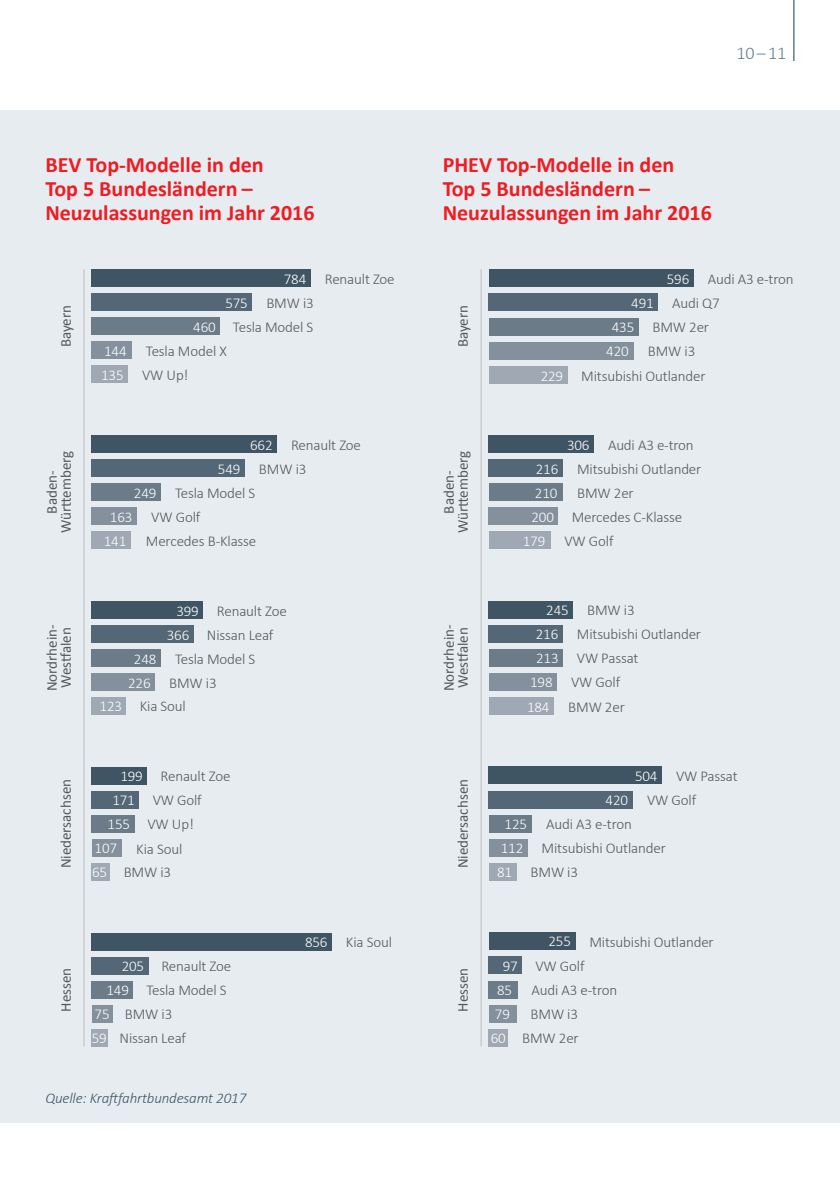
<style>
.page{position:relative;width:840px;height:1191px;background:#fff}
.page>*{position:absolute;margin:0;border:0;box-sizing:border-box;transform-origin:0 0}
.t1{font:700 22px/24px "Calibri";color:#ee1d23}
.t2{font:300 18px "Calibri";color:#617d90}
.t3{font:300 15px/24px "Calibri";letter-spacing:-.01em;color:#57585a}
.t4{font:15px/14px "Calibri";color:#57585a;text-align:center}
.t5{font:300 15px "Calibri";letter-spacing:-.01em;color:#fff}
.t6{font:italic 300 15px "Calibri";letter-spacing:-.01em;color:#3f5564}
.s1{color:#fff}
</style>
<div class="page">
<div style="left:0;top:111px;width:839px;height:1012px;background:#e6ecf0"></div>
<hr style="left:792px;top:0;width:2px;height:61px;background:#617d90">
<hr style="left:83px;top:269px;width:1px;height:777px;background:#bcbdc0">
<hr style="left:480px;top:269px;width:1px;height:777px;background:#bcbdc0">
<div style="left:91px;top:269px;width:219px;height:18px;background:#3f5564"></div>
<div style="left:91px;top:293px;width:161px;height:18px;background:#546776"></div>
<div style="left:91px;top:317px;width:129px;height:18px;background:#6b7b88"></div>
<div style="left:91px;top:341px;width:41px;height:18px;background:#84919c"></div>
<div style="left:91px;top:365px;width:37px;height:18px;background:#9fa8b3"></div>
<div style="left:92px;top:531px;width:39px;height:17px;background:#9fa8b3"></div>
<div style="left:92px;top:507px;width:45px;height:17px;background:#84919c"></div>
<div style="left:91px;top:435px;width:186px;height:17px;background:#3f5564"></div>
<div style="left:91px;top:459px;width:154px;height:17px;background:#546776"></div>
<div style="left:92px;top:483px;width:69px;height:17px;background:#6b7b88"></div>
<div style="left:92px;top:697px;width:34px;height:17px;background:#9fa8b3"></div>
<div style="left:91px;top:625px;width:102px;height:17px;background:#546776"></div>
<div style="left:91px;top:601px;width:112px;height:17px;background:#3f5564"></div>
<div style="left:92px;top:673px;width:62px;height:17px;background:#84919c"></div>
<div style="left:92px;top:649px;width:69px;height:17px;background:#6b7b88"></div>
<div style="left:92px;top:815px;width:43px;height:17px;background:#6b7b88"></div>
<div style="left:91px;top:791px;width:48px;height:17px;background:#546776"></div>
<div style="left:92px;top:839px;width:29px;height:17px;background:#84919c"></div>
<div style="left:91px;top:767px;width:56px;height:17px;background:#3f5564"></div>
<div style="left:92px;top:863px;width:18px;height:17px;background:#9fa8b3"></div>
<div style="left:91px;top:933px;width:240px;height:17px;background:#3f5564"></div>
<div style="left:92px;top:1029px;width:16px;height:17px;background:#9fa8b3"></div>
<div style="left:92px;top:981px;width:41px;height:17px;background:#6b7b88"></div>
<div style="left:91px;top:957px;width:58px;height:17px;background:#546776"></div>
<div style="left:92px;top:1005px;width:20px;height:17px;background:#84919c"></div>
<div style="left:488px;top:342px;width:144px;height:17px;background:#84919c"></div>
<div style="left:488px;top:318px;width:150px;height:17px;background:#6b7b88"></div>
<div style="left:488px;top:294px;width:169px;height:17px;background:#546776"></div>
<div style="left:488px;top:269px;width:205px;height:18px;background:#3f5564"></div>
<div style="left:488px;top:366px;width:79px;height:17px;background:#9fa8b3"></div>
<div style="left:488px;top:531px;width:62px;height:18px;background:#9fa8b3"></div>
<div style="left:488px;top:483px;width:74px;height:18px;background:#6b7b88"></div>
<div style="left:488px;top:435px;width:105px;height:17px;background:#3f5564"></div>
<div style="left:488px;top:459px;width:74px;height:18px;background:#546776"></div>
<div style="left:488px;top:507px;width:69px;height:18px;background:#84919c"></div>
<div style="left:488px;top:697px;width:65px;height:17px;background:#9fa8b3"></div>
<div style="left:488px;top:649px;width:74px;height:17px;background:#6b7b88"></div>
<div style="left:488px;top:601px;width:84px;height:17px;background:#3f5564"></div>
<div style="left:488px;top:625px;width:74px;height:17px;background:#546776"></div>
<div style="left:488px;top:673px;width:68px;height:17px;background:#84919c"></div>
<div style="left:488px;top:863px;width:28px;height:17px;background:#9fa8b3"></div>
<div style="left:488px;top:815px;width:43px;height:17px;background:#6b7b88"></div>
<div style="left:488px;top:766px;width:173px;height:18px;background:#3f5564"></div>
<div style="left:488px;top:791px;width:144px;height:17px;background:#546776"></div>
<div style="left:488px;top:839px;width:39px;height:17px;background:#84919c"></div>
<div style="left:488px;top:1029px;width:19px;height:17px;background:#9fa8b3"></div>
<div style="left:488px;top:980px;width:29px;height:18px;background:#6b7b88"></div>
<div style="left:488px;top:1005px;width:28px;height:17px;background:#84919c"></div>
<div style="left:488px;top:932px;width:87px;height:18px;background:#3f5564"></div>
<div style="left:488px;top:956px;width:33px;height:18px;background:#546776"></div>
<p class="t2" style="left:736px;top:42px;width:51px">10–11</p>
<h1 class="t1" style="left:45px;top:153px;width:270px">BEV Top-Modelle in den<br>Top 5 Bundesländern –<br>Neuzulassungen im Jahr 2016</h1>
<h1 class="t1" style="left:442px;top:153px;width:270px">PHEV Top-Modelle in den<br>Top 5 Bundesländern –<br>Neuzulassungen im Jahr 2016</h1>
<p class="t4" style="left:59px;top:347px;width:44px;rotate:-90deg">Bayern</p>
<p class="t3" style="left:283px;top:266px;width:112px"><span class="s1">784</span> Renault Zoe</p>
<p class="t3" style="left:225px;top:290px;width:90px"><span class="s1">575</span> BMW i3</p>
<p class="t3" style="left:193px;top:314px;width:121px"><span class="s1">460</span> Tesla Model S</p>
<p class="t3" style="left:101px;top:338px;width:127px;text-indent:45px">Tesla Model X<br><span class="s1">135</span> VW Up!</p>
<p class="t5" style="left:104px;top:341px;width:24px">144</p>
<p class="t4" style="left:456px;top:347px;width:44px;rotate:-90deg">Bayern</p>
<p class="t3" style="left:666px;top:266px;width:128px"><span class="s1">596</span> Audi A3 e-tron</p>
<p class="t3" style="left:631px;top:290px;width:90px"><span class="s1">491</span> Audi Q7</p>
<p class="t3" style="left:611px;top:314px;width:99px"><span class="s1">435</span> BMW 2er</p>
<p class="t5" style="left:606px;top:342px;width:24px">420</p>
<p class="t3" style="left:647px;top:339px;width:49px">BMW i3</p>
<p class="t3" style="left:540px;top:363px;width:166px"><span class="s1">229</span> Mitsubishi Outlander</p>
<p class="t4" style="left:45px;top:533px;width:84px;rotate:-90deg">Baden-<br>Württemberg</p>
<p class="t3" style="left:250px;top:432px;width:112px"><span class="s1">662</span> Renault Zoe</p>
<p class="t3" style="left:218px;top:456px;width:90px"><span class="s1">549</span> BMW i3</p>
<p class="t3" style="left:134px;top:480px;width:123px"><span class="s1">249</span> Tesla Model S</p>
<p class="t5" style="left:110px;top:507px;width:24px">163</p>
<p class="t3" style="left:151px;top:504px;width:51px">VW Golf</p>
<p class="t4" style="left:442px;top:533px;width:84px;rotate:-90deg">Baden-<br>Württemberg</p>
<p class="t3" style="left:535px;top:432px;width:167px;text-indent:31px"><span class="s1">306</span> Audi A3 e-tron<br><span class="s1">216</span> Mitsubishi Outlander</p>
<p class="t3" style="left:531px;top:504px;width:152px"><span class="s1">200</span> Mercedes C-Klasse</p>
<p class="t5" style="left:534px;top:483px;width:24px">210</p>
<p class="t3" style="left:576px;top:480px;width:58px">BMW 2er</p>
<p class="t5" style="left:104px;top:531px;width:24px">141</p>
<p class="t3" style="left:146px;top:528px;width:112px">Mercedes B-Klasse</p>
<p class="t5" style="left:522px;top:531px;width:24px">179</p>
<p class="t3" style="left:564px;top:528px;width:51px">VW Golf</p>
<p class="t4" style="left:45px;top:691px;width:68px;text-align:left;rotate:-90deg">Nordrhein-<br>Westfalen</p>
<p class="t3" style="left:176px;top:598px;width:112px"><span class="s1">399</span> Renault Zoe</p>
<p class="t3" style="left:167px;top:622px;width:108px"><span class="s1">366</span> Nissan Leaf</p>
<p class="t3" style="left:134px;top:646px;width:123px"><span class="s1">248</span> Tesla Model S</p>
<p class="t3" style="left:128px;top:670px;width:90px"><span class="s1">226</span> BMW i3</p>
<p class="t4" style="left:442px;top:691px;width:68px;text-align:left;rotate:-90deg">Nordrhein-<br>Westfalen</p>
<p class="t3" style="left:535px;top:597px;width:167px;text-indent:10px"><span class="s1">245</span> BMW i3<br><span class="s1">216</span> Mitsubishi Outlander</p>
<p class="t3" style="left:530px;top:670px;width:91px"><span class="s1">198</span> VW Golf</p>
<p class="t3" style="left:536px;top:645px;width:104px"><span class="s1">213</span> VW Passat</p>
<p class="t3" style="left:99px;top:693px;width:88px"><span class="s1">123</span> Kia Soul</p>
<p class="t3" style="left:526px;top:694px;width:99px"><span class="s1">184</span> BMW 2er</p>
<p class="t4" style="left:59px;top:868px;width:91px;rotate:-90deg">Niedersachsen</p>
<p class="t3" style="left:120px;top:763px;width:111px"><span class="s1">199</span> Renault Zoe</p>
<p class="t3" style="left:112px;top:787px;width:91px"><span class="s1">171</span> VW Golf</p>
<p class="t5" style="left:95px;top:839px;width:24px">107</p>
<p class="t3" style="left:136px;top:836px;width:47px">Kia Soul</p>
<p class="t3" style="left:107px;top:811px;width:88px"><span class="s1">155</span> VW Up!</p>
<p class="t3" style="left:92px;top:859px;width:80px"><span class="s1">65</span> BMW i3</p>
<p class="t4" style="left:456px;top:868px;width:91px;rotate:-90deg">Niedersachsen</p>
<p class="t3" style="left:634px;top:763px;width:104px"><span class="s1">504</span> VW Passat</p>
<p class="t5" style="left:605px;top:791px;width:24px">420</p>
<p class="t3" style="left:646px;top:787px;width:51px">VW Golf</p>
<p class="t3" style="left:500px;top:835px;width:166px"><span class="s1">112</span> Mitsubishi Outlander</p>
<p class="t5" style="left:504px;top:815px;width:24px">125</p>
<p class="t3" style="left:546px;top:811px;width:87px">Audi A3 e-tron</p>
<p class="t3" style="left:497px;top:859px;width:82px"><span class="s1">81</span> BMW i3</p>
<p class="t4" style="left:59px;top:1011px;width:45px;rotate:-90deg">Hessen</p>
<p class="t3" style="left:122px;top:953px;width:111px"><span class="s1">205</span> Renault Zoe</p>
<p class="t3" style="left:95px;top:1001px;width:79px"><span class="s1">75</span> BMW i3</p>
<p class="t3" style="left:106px;top:977px;width:122px"><span class="s1">149</span> Tesla Model S</p>
<p class="t3" style="left:305px;top:929px;width:88px"><span class="s1">856</span> Kia Soul</p>
<p class="t4" style="left:456px;top:1011px;width:45px;rotate:-90deg">Hessen</p>
<p class="t3" style="left:502px;top:929px;width:212px;text-indent:46px"><span class="s1">255</span> Mitsubishi Outlander<br><span class="s1">97</span> VW Golf</p>
<p class="t5" style="left:497px;top:980px;width:17px">85</p>
<p class="t3" style="left:531px;top:977px;width:87px">Audi A3 e-tron</p>
<p class="t5" style="left:494px;top:1005px;width:17px">79</p>
<p class="t3" style="left:530px;top:1001px;width:49px">BMW i3</p>
<p class="t3" style="left:92px;top:1025px;width:96px"><span class="s1">59</span> Nissan Leaf</p>
<p class="t3" style="left:490px;top:1025px;width:90px"><span class="s1">60</span> BMW 2er</p>
<p class="t6" style="left:45px;top:1089px;width:202px">Quelle: Kraftfahrtbundesamt 2017</p>
</div>
